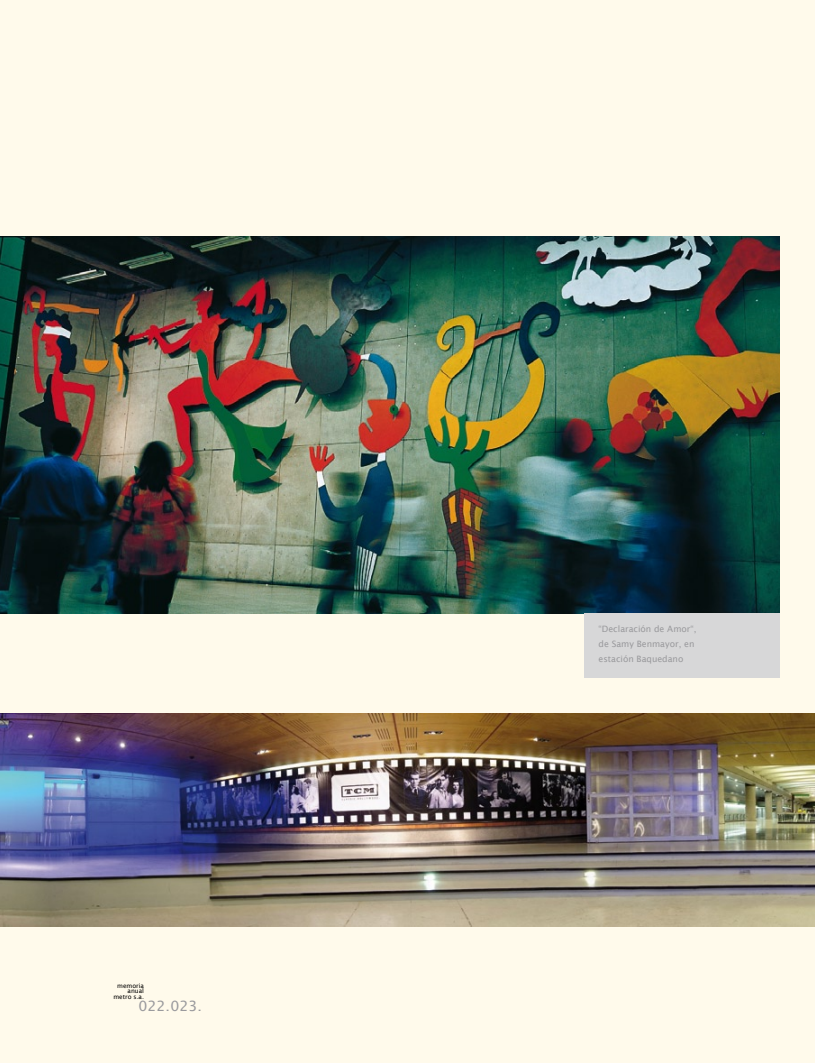
<style>
.page{position:relative;width:815px;height:1063px;background:#fffaeb}
.page>*{position:absolute;margin:0;border:0;box-sizing:border-box;transform-origin:0 0}
.t1{font:14.25px "Lucida Sans";color:#9a9a9d}
.t2{font:8.75px/15px "Lucida Sans";color:#9a9a9d}
.t3{font:6.25px/5.6px "Lucida Sans";color:#000;text-align:right}
</style>
<div class="page">
<img style="left:0;top:237px;width:780px;height:376px">
<img style="left:0;top:714px;width:815px;height:213px">
<div style="left:584px;top:613px;width:196px;height:64px;background:#d7d7d8"></div>
<p class="t3" style="left:113px;top:983px;width:32px">memoria anual metro s.a.</p>
<h1 class="t1" style="left:139px;top:998px;width:65px">022.023.</h1>
<p class="t2" style="left:599px;top:622px;width:99px">“Declaración de Amor“, de Samy Benmayor, en estación Baquedano</p>
</div>
